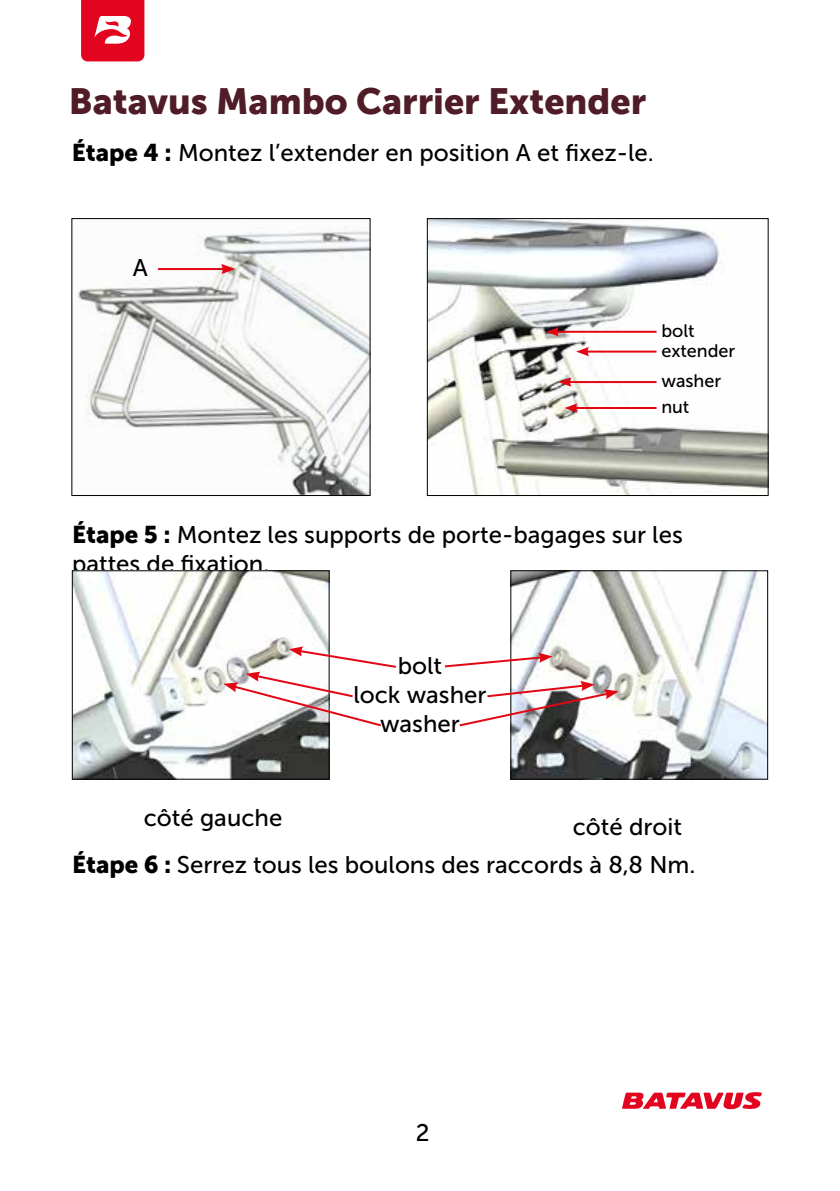
<style>
.page{position:relative;width:840px;height:1191px;background:#fff}
.page>*{position:absolute;margin:0;border:0;box-sizing:border-box;transform-origin:0 0}
.t1{font:36px "Museo Sans 900";color:#4f1c27}
.t2{font:24px/28.8px "Museo Sans 500";color:#000}
.t3{font:18px/19.8px "Museo Sans 500";color:#000}
.s1{font-family:"Museo Sans 900"}
</style>
<div class="page">
<svg style="left:622px;top:1092px;width:139px;height:17px"></svg>
<svg style="left:81px;top:0;width:63px;height:61px;background:#e72e43"></svg>
<img style="left:429px;top:220px;width:337px;height:274px">
<div style="left:427px;top:218px;width:341px;height:278px;border:1px solid #000"></div>
<hr style="left:555px;top:331px;width:101px;height:2px;background:#e30613">
<svg style="left:545px;top:327px;width:13px;height:9px"></svg>
<hr style="left:585px;top:350px;width:71px;height:2px;background:#e30613">
<svg style="left:575px;top:347px;width:13px;height:9px"></svg>
<hr style="left:568px;top:381px;width:88px;height:2px;background:#e30613">
<svg style="left:558px;top:377px;width:13px;height:10px"></svg>
<hr style="left:574px;top:407px;width:82px;height:2px;background:#e30613">
<svg style="left:564px;top:403px;width:13px;height:10px"></svg>
<img style="left:78px;top:227px;width:290px;height:267px">
<div style="left:72px;top:218px;width:298px;height:278px;border:1px solid #000"></div>
<hr style="left:158px;top:268px;width:66px;height:2px;background:#e30613">
<svg style="left:221px;top:264px;width:14px;height:10px"></svg>
<img style="left:74px;top:572px;width:253px;height:205px">
<div style="left:72px;top:570px;width:257px;height:209px;border:1px solid #000"></div>
<img style="left:512px;top:572px;width:253px;height:205px">
<div style="left:510px;top:570px;width:257px;height:209px;border:1px solid #000"></div>
<svg style="left:445px;top:652px;width:107px;height:16px"></svg>
<svg style="left:223px;top:646px;width:173px;height:82px"></svg>
<svg style="left:459px;top:681px;width:159px;height:46px"></svg>
<h1 class="t1" style="left:69px;top:81px;width:578px">Batavus Mambo Carrier Extender</h1>
<p class="t2" style="left:72px;top:139px;width:583px"><span class="s1">Étape 4 :</span> Montez l’extender en position A et fixez-le.</p>
<p class="t2" style="left:133px;top:253px;width:17px">A</p>
<p class="t3" style="left:661px;top:321px;width:75px">bolt extender</p>
<p class="t3" style="left:661px;top:371px;width:61px">washer</p>
<p class="t3" style="left:661px;top:397px;width:30px">nut</p>
<p class="t2" style="left:72px;top:520px;width:612px"><span class="s1">Étape 5 :</span> Montez les supports de porte-bagages sur les pattes de fixation.</p>
<p class="t2" style="left:353px;top:652px;width:135px;text-align:center">bolt<br>lock washer washer</p>
<p class="t2" style="left:144px;top:803px;width:140px">côté gauche</p>
<p class="t2" style="left:572px;top:813px;width:111px">côté droit</p>
<p class="t2" style="left:72px;top:850px;width:624px"><span class="s1">Étape 6 :</span> Serrez tous les boulons des raccords à 8,8 Nm.</p>
<p class="t2" style="left:415px;top:1118px;width:15px">2</p>
</div>
